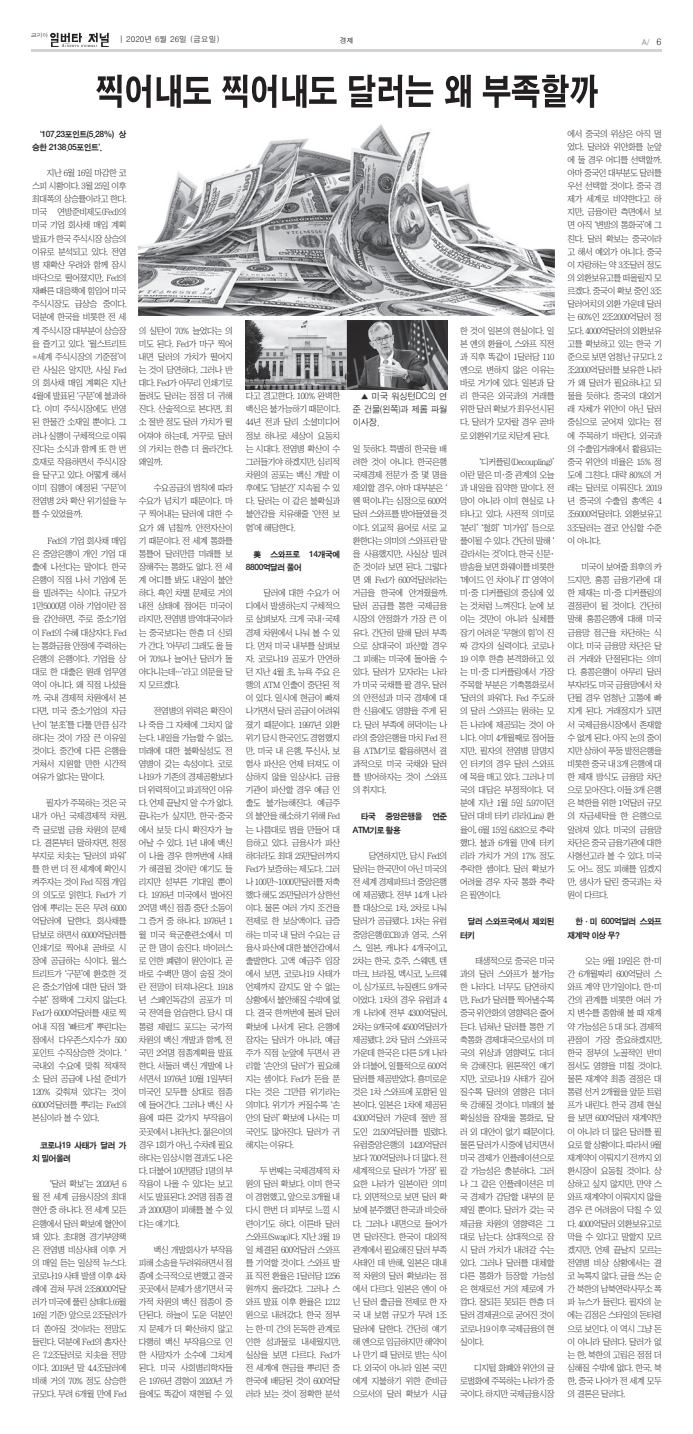
<style>
.page{position:relative;width:693px;height:1434px;background:#fff}
.page>*{position:absolute;margin:0;border:0;box-sizing:border-box;transform-origin:0 0}
.t1{font:9.19px/13.1px "Sand Jg";letter-spacing:-.005em;color:#312f30;text-align:justify;scale:.95 1}
.t2{font:8.75px/13.1px "Chosunilbo NM";letter-spacing:-.05em;color:#231f20;text-align:justify}
.t3{font:8.75px/13.1px "Sand Kg";letter-spacing:-.05em;color:#231f20}
.t4{font:7.88px "H2 gtr M";color:#231f20}
.t5{font:7.88px "H2 gtr M";color:#6c6d70}
.t6{font:7px "H2 gtr M";color:#000}
.s1{font-size:8.75px;color:#231f20}
</style>
<div class="page">
<hr style="left:32px;top:50px;width:630px;height:2px;background:#d2d3d5">
<img style="left:32px;top:32px;width:76px;height:15px">
<svg style="left:96px;top:75px;width:502px;height:33px"></svg>
<img style="left:139px;top:125px;width:416px;height:191px">
<img style="left:246px;top:320px;width:201px;height:69px">
<p class="t4" style="left:120px;top:35px;width:102px">| 2020년 6월 26일 (금요일)</p>
<p class="t6" style="left:340px;top:37px;width:15px">경제</p>
<p class="t5" style="left:642px;top:38px;width:21px">A/ <span class="s1">6</span></p>
<p class="t3" style="left:32px;top:128px;width:96px;text-indent:8px">‘107.23포인트(5.28%) 상 승한 2138.05포인트’.</p>
<p class="t2" style="left:32px;top:166px;width:96px;text-indent:15px">지난 6월 16일 마감한 코 스피 시황이다. 3월 25일 이후 최대폭의 상승률이라고 한다. 미국 연방준비제도(Fed)의 미국 기업 회사채 매입 계획 발표가 한국 주식시장 상승의 이유로 분석되고 있다. 전염 병 재확산 우려와 함께 잠시 바닥으로 떨어졌지만, Fed의 재빠른 대응책에 힘입어 미국 주식시장도 급상승 중이다. 덕분에 한국을 비롯한 전 세 계 주식시장 대부분이 상승장 을 즐기고 있다. ‘월스트리트 =세계 주식시장의 기준점’이 란 사실은 알지만, 사실 Fed 의 회사채 매입 계획은 지난 4월에 발표된 ‘구문’에 불과하 다. 이미 주식시장에도 반영 된 한물간 소재일 뿐이다. 그 러나 실행이 구체적으로 이뤄 진다는 소식과 함께 또 한 번 호재로 작용하면서 주식시장 을 달구고 있다. 어떻게 해서 이미 집행이 예정된 ‘구문’이 전염병 2차 확산 위기설을 누 를 수 있었을까.</p>
<p class="t2" style="left:32px;top:534px;width:96px;text-indent:15px">Fed의 기업 회사채 매입 은 중앙은행이 개인 기업 대 출에 나선다는 말이다. 한국 은행이 직접 나서 기업에 돈 을 빌려주는 식이다. 규모가 1만5000명 이하 기업이란 점 을 감안하면, 주로 중소기업 이 Fed의 수혜 대상자다. Fed 는 통화금융 안정에 주력하는 은행의 은행이다. 기업을 상 대로 한 대출은 원래 업무영 역이 아니다. 왜 직접 나섰을 까. 국내 경제적 차원에서 본 다면, 미국 중소기업의 자금 난이 ‘분초’를 다툴 만큼 심각 하다는 것이 가장 큰 이유일 것이다. 중간에 다른 은행을 거쳐서 지원할 만한 시간적 여유가 없다는 말이다.</p>
<p class="t2" style="left:32px;top:796px;width:96px;text-indent:14px">필자가 주목하는 것은 국 내가 아닌 국제경제적 차원, 즉 글로벌 금융 차원의 문제 다. 결론부터 말하자면, 천정 부지로 치솟는 ‘달러의 파워’ 를 한 번 더 전 세계에 확인시 켜주자는 것이 Fed 직접 개입 의 의도로 읽힌다. Fed가 기 업에 뿌리는 돈은 무려 6000 억달러에 달한다. 회사채를 담보로 하면서 6000억달러를 인쇄기로 찍어내 곧바로 시 장에 공급하는 식이다. 월스 트리트가 ‘구문’에 환호한 것 은 중소기업에 대한 달러 ‘화 수분’ 정책에 그치지 않는다.<br>Fed가 6000억달러를 새로 찍 어내 직접 ‘빠르게’ 뿌린다는 점에서 다우존스지수가 500 포인트 수직상승한 것이다. ‘ 국내외 수요에 맞춰 적재적 소 달러 공급에 나설 준비가 120% 갖춰져 있다’는 것이 6000억달러를 뿌리는 Fed의 본심이라 볼 수 있다.</p>
<p class="t3" style="left:32px;top:1138px;width:96px;text-indent:8px">코로나19 사태가 달러 가 치 밀어올려</p>
<p class="t2" style="left:32px;top:1177px;width:96px;text-indent:18px">‘달러 확보’는 2020년 6 월 전 세계 금융시장의 최대 현안 중 하나다. 전 세계 모든 은행에서 달러 확보에 혈안이 돼 있다. 초대형 경기부양책 은 전염병 비상사태 이후 거 의 매일 듣는 일상적 뉴스다. 코로나19 사태 발생 이후 4차 례에 걸쳐 무려 2조8000억달 러가 미국에 풀린 상태다.(6월 16일 기준) 앞으로 2조달러가 더 쏟아질 것이라는 전망도 들린다. 덕분에 Fed의 총자산 은 7.2조달러로 치솟을 전망 이다. 2019년 말 4.4조달러에 비해 거의 70% 정도 상승한 규모다. 무려 6개월 만에 Fed</p>
<p class="t2" style="left:139px;top:324px;width:96px">의 실탄이 70% 늘었다는 의 미도 된다. Fed가 마구 찍어 내면 달러의 가치가 떨어지 는 것이 당연하다. 그러나 반 대다. Fed가 아무리 인쇄기로 돌려도 달러는 점점 더 귀해 진다. 산술적으로 본다면, 최 소 절반 정도 달러 가치가 떨 어져야 하는데, 거꾸로 달러 의 가치는 한층 더 올라간다. 왜일까.</p>
<p class="t2" style="left:139px;top:481px;width:96px;text-indent:15px">수요공급의 법칙에 따라 수요가 넘치기 때문이다. 마 구 찍어내는 달러에 대한 수 요가 왜 넘칠까. 안전자산이 기 때문이다. 전 세계 통화를 통틀어 달러만큼 미래를 보 장해주는 통화도 없다. 전 세 계 어디를 봐도 내일이 불안 하다. 흑인 차별 문제로 거의 내전 상태에 접어든 미국이 라지만, 전염병 방역대국이라 는 중국보다는 한층 더 신뢰 가 간다. ‘아무리 그래도 올 들 어 70%나 늘어난 달러가 돌 아다니는데…’라고 의문을 달 지 모르겠다.</p>
<p class="t2" style="left:139px;top:704px;width:96px;text-indent:15px">전염병의 위력은 확진이 나 죽음 그 자체에 그치지 않 는다. 내일을 가늠할 수 없는, 미래에 대한 불확실성도 전 염병이 갖는 속성이다. 코로 나19가 기존의 경제공황보다 더 위력적이고 파괴적인 이유 다. 언제 끝날지 알 수가 없다. 끝나는가 싶지만, 한국·중국 에서 보듯 다시 확진자가 늘 어날 수 있다. 1년 내에 백신 이 나올 경우 한꺼번에 사태 가 해결될 것이란 얘기도 들 리지만 섣부른 기대일 뿐이 다. 1976년 미국에서 벌어진 2억명 백신 접종 중단 소동이 그 증거 중 하나다. 1976년 1 월 미국 육군훈련소에서 미 군 한 명이 숨진다. 바이러스 로 인한 폐렴이 원인이다. 곧 바로 수백만 명이 숨질 것이 란 전망이 터져나온다. 1918 년 스페인독감의 공포가 미 국 전역을 엄습한다. 당시 대 통령 제럴드 포드는 국가적 차원의 백신 개발과 함께, 전 국민 2억명 접종계획을 발표 한다. 서둘러 백신 개발에 나 서면서 1976년 10월 1일부터 미국인 모두를 상대로 접종 에 들어간다. 그러나 백신 사 용에 따른 갖가지 부작용이 곳곳에서 나타난다. 젊은이의 경우 1회가 아닌, 수차례 필요 하다는 임상시험 결과도 나온 다. 더불어 10만명당 1명의 부 작용이 나올 수 있다는 보고 서도 발표된다. 2억명 접종 결 과 2000명이 피해를 볼 수 있 다는 얘기다.</p>
<p class="t2" style="left:139px;top:1242px;width:96px;text-indent:15px">백신 개발회사가 부작용 피해 소송을 두려워하면서 접 종에 소극적으로 변했고 결국 곳곳에서 문제가 생기면서 국 가적 차원의 백신 접종이 중 단된다. 하늘이 도운 덕분인 지 문제가 더 확산하지 않고 다행히 백신 부작용으로 인 한 사망자가 소수에 그치게 된다. 미국 사회병리학자들 은 1976년 경험이 2020년 가 을에도 똑같이 재현될 수 있</p>
<p class="t2" style="left:246px;top:389px;width:96px">다고 경고한다. 100% 완벽한 백신은 불가능하기 때문이다.<br>44년 전과 달리 소셜미디어 정보 하나로 세상이 요동치 는 시대다. 전염병 확산이 수 그러들기야 하겠지만, 심리적 차원의 공포는 백신 개발 이 후에도 ‘당분간’ 지속될 수 있 다. 달러는 이 같은 불확실과 불안감을 치유해줄 ‘안전 보 험’에 해당한다.</p>
<p class="t3" style="left:246px;top:548px;width:96px;text-indent:8px">美 스와프로 14개국에<br>8800억달러 풀어</p>
<p class="t2" style="left:246px;top:586px;width:96px;text-indent:18px">달러에 대한 수요가 어 디에서 발생하는지 구체적으 로 살펴보자. 크게 국내·국제 경제 차원에서 나눠 볼 수 있 다. 먼저 미국 내부를 살펴보 자. 코로나19 공포가 만연하 던 지난 4월 초, 뉴욕 주요 은 행의 ATM 인출이 중단된 적 이 있다. 일시에 현금이 빠져 나가면서 달러 공급이 어려워 졌기 때문이다. 1997년 외환 위기 당시 한국인도 경험했지 만, 미국 내 은행, 투신사, 보 험사 파산은 언제 터져도 이 상하지 않을 일상사다. 금융 기관이 파산할 경우 예금 인 출도 불가능해진다. 예금주 의 불안을 해소하기 위해 Fed 는 나름대로 법을 만들어 대 응하고 있다. 금융사가 파산 하더라도 최대 25만달러까지 Fed가 보증하는 제도다. 그러 나 100만~1000만달러를 저축 했다 해도 25만달러가 상한선 이다. 물론 여러 가지 조건을 전제로 한 보상액이다. 급증 하는 미국 내 달러 수요는 금 융사 파산에 대한 불안감에서 출발한다. 고액 예금주 입장 에서 보면, 코로나19 사태가 언제까지 갈지도 알 수 없는 상황에서 불안해질 수밖에 없 다. 결국 한꺼번에 몰려 달러 확보에 나서게 된다. 은행에 잠자는 달러가 아니라, 예금 주가 직접 눈앞에 두면서 관 리할 ‘손안의 달러’가 필요해 지는 셈이다. Fed가 돈을 푼 다는 것은 그만큼 위기라는 의미다. 위기가 커질수록 ‘손 안의 달러’ 확보에 나서는 미 국인도 많아진다. 달러가 귀 해지는 이유다.</p>
<p class="t2" style="left:246px;top:1164px;width:96px;text-indent:14px">두 번째는 국제경제적 차 원의 달러 확보다. 이미 한국 이 경험했고, 앞으로 3개월 내 다시 한번 더 피부로 느낄 시 련이기도 하다. 이른바 달러 스와프(Swap)다. 지난 3월 19 일 체결된 600억달러 스와프 를 기억할 것이다. 스와프 발 표 직전 환율은 1달러당 1256 원까지 올라갔다. 그러나 스 와프 발표 이후 환율은 1212 원으로 내려갔다. 한국 정부 는 한·미 간의 돈독한 관계로 인한 성과물로 내세웠지만, 실상을 보면 다르다. Fed가 전 세계에 현금을 뿌리던 중 한국에 배당된 것이 600억달 러라 보는 것이 정확한 분석</p>
<p class="t1" style="left:353px;top:390px;width:101px;text-indent:8px">▲ 미국 워싱턴DC의 연 준 건물(왼쪽)과 제롬 파월 이사장.</p>
<p class="t2" style="left:353px;top:442px;width:96px">일 듯하다. 특별히 한국을 배 려한 것이 아니다. 한국은행 국제경제 전문가 중 몇 명을 제외할 경우, 아마 대부분은 ‘ 웬 떡이냐’는 심정으로 600억 달러 스와프를 받아들였을 것 이다. 외교적 용어로 서로 교 환한다는 의미의 스와프란 말 을 사용했지만, 사실상 빌려 준 것이라 보면 된다. 그렇다 면 왜 Fed가 600억달러라는 거금을 한국에 안겨줬을까. 달러 공급를 통한 국제금융 시장의 안정화가 가장 큰 이 유다. 간단히 말해 달러 부족 으로 상대국이 파산할 경우 그 피해는 미국에 돌아올 수 있다. 달러가 모자라는 나라 가 미국 국채를 팔 경우, 달러 의 안전성과 미국 경제에 대 한 신용에도 영향을 주게 된 다. 달러 부족에 허덕이는 나 라의 중앙은행을 마치 Fed 전 용 ATM기로 활용하면서 결 과적으로 미국 국채와 달러 를 방어하자는 것이 스와프 의 취지다.</p>
<p class="t3" style="left:353px;top:810px;width:96px;text-indent:8px">타국 중앙은행을 연준<br>ATM기로 활용</p>
<p class="t2" style="left:353px;top:849px;width:96px;text-indent:16px">당연하지만, 당시 Fed의 달러는 한국만이 아닌 미국의 전 세계 경제파트너 중앙은행 에 제공됐다. 전부 14개 나라 를 대상으로 1차, 2차로 나눠 달러가 공급됐다. 1차는 유럽 중앙은행(ECB)과 영국, 스위 스, 일본, 캐나다 4개국이고, 2차는 한국, 호주, 스웨덴, 덴 마크, 브라질, 멕시코, 노르웨 이, 싱가포르, 뉴질랜드 9개국 이었다. 1차의 경우 유럽과 4 개 나라에 전부 4300억달러, 2차는 9개국에 4500억달러가 제공됐다. 2차 달러 스와프국 가운데 한국은 다른 5개 나라 와 더불어, 일률적으로 600억 달러를 제공받았다. 흥미로운 것은 1차 스와프에 포함된 일 본이다. 일본은 1차에 제공된 4300억달러 가운데 절반 정 도인 2150억달러를 빌렸다. 유럽중앙은행의 1420억달러 보다 700억달러나 더 많다. 전 세계적으로 달러가 ‘가장’ 필 요한 나라가 일본이란 의미 다. 외면적으로 보면 달러 확 보에 분주했던 한국과 비슷하 다. 그러나 내면으로 들어가 면 달라진다. 한국이 대외적 관계에서 필요해진 달러 부족 사태인 데 반해, 일본은 대내 적 차원의 달러 확보라는 점 에서 다르다. 일본은 엔이 아 닌 달러 출금을 전제로 한 자 국 내 보험 규모가 무려 1조 달러에 달한다. 간단히 얘기 해 엔으로 입금하지만 해약이 나 만기 때 달러로 받는 식이 다. 외국이 아니라 일본 국민 에게 지불하기 위한 준비금 으로서의 달러 확보가 시급</p>
<p class="t2" style="left:460px;top:324px;width:96px">한 것이 일본의 현실이다. 일 본 엔의 환율이, 스와프 직전 과 직후 똑같이 1달러당 110 엔으로 변하지 않은 이유는 바로 거기에 있다. 일본과 달 리 한국은 외국과의 거래를 위한 달러 확보가 최우선시된 다. 달러가 모자랄 경우 곧바 로 외환위기로 치닫게 된다.</p>
<p class="t2" style="left:460px;top:455px;width:96px;text-indent:20px">‘디커플링(Decoupling)’ 이란 말은 미·중 관계의 오늘 과 내일을 집약한 말이다. 전 망이 아니라 이미 현실로 나 타나고 있다. 사전적 의미로 ‘분리’ ‘철회’ ‘미가입’ 등으로 풀이될 수 있다. 간단히 말해 ‘ 갈라서는 것’이다. 한국 신문· 방송을 보면 화웨이를 비롯한 ‘메이드 인 차이나’ IT 영역이 미·중 디커플링의 중심에 있 는 것처럼 느껴진다. 눈에 보 이는 것만이 아니라 실체를 잡기 어려운 ‘무형의 힘’이 진 짜 강자의 실력이다. 코로나 19 이후 한층 본격화하고 있 는 미·중 디커플링에서 가장 주목할 부분은 기축통화로서 ‘달러의 파워’다. Fed 주도하 의 달러 스와프는 원하는 모 든 나라에 제공되는 것이 아 니다. 이미 4개월째로 접어들 지만, 필자의 전염병 망명지 인 터키의 경우 달러 스와프 에 목을 매고 있다. 그러나 미 국의 대답은 부정적이다. 덕 분에 지난 1월 5일 5.97이던 달러 대비 터키 리라(Lira) 환 율이, 6월 15일 6.83으로 추락 했다. 불과 6개월 만에 터키 리라 가치가 거의 17% 정도 추락한 셈이다. 달러 확보가 어려울 경우 자국 통화 추락 은 필연이다.</p>
<p class="t3" style="left:460px;top:915px;width:96px;text-indent:8px">달러 스와프국에서 제외된 터키</p>
<p class="t2" style="left:460px;top:954px;width:96px;text-indent:15px">태생적으로 중국은 미국 과의 달러 스와프가 불가능 한 나라다. 너무도 당연하지 만, Fed가 달러를 찍어낼수록 중국 위안화의 영향력은 줄어 든다. 넘쳐난 달러를 통한 기 축통화 경제대국으로서의 미 국의 위상과 영향력도 더더 욱 강해진다. 원론적인 얘기 지만, 코로나19 사태가 길어 질수록 달러의 영향은 더더 욱 강해질 것이다. 미래의 불 확실성을 잠재울 통화로, 달 러 외 대안이 없기 때문이다. 물론 달러가 시중에 넘치면서 미국 경제가 인플레이션으로 갈 가능성은 충분하다. 그러 나 그 같은 인플레이션은 미 국 경제가 감당할 내부의 문 제일 뿐이다. 달러가 갖는 국 제금융 차원의 영향력은 그 대로 남는다. 상대적으로 잠 시 달러 가치가 내려갈 수는 있다. 그러나 달러를 대체할 다른 통화가 등장할 가능성 은 현재로선 거의 제로에 가 깝다. 잘되든 못되든 한층 더 달러 경제권으로 굳어진 것이 코로나19 이후 국제금융의 현 실이다.</p>
<p class="t2" style="left:460px;top:1360px;width:96px;text-indent:14px">디지털 화폐와 위안의 글 로벌화에 주목하는 나라가 중 국이다. 하지만 국제금융시장</p>
<p class="t2" style="left:568px;top:127px;width:96px">에서 중국의 위상은 아직 멀 었다. 달러와 위안화를 눈앞 에 둘 경우 어디를 선택할까. 아마 중국인 대부분도 달러를 우선 선택할 것이다. 중국 경 제가 세계로 비약한다고 하 지만, 금융이란 측면에서 보 면 아직 ‘변방의 통화국’에 그 친다. 달러 확보는 중국이라 고 해서 예외가 아니다. 중국 이 자랑하는 약 3조달러 정도 의 외환보유고를 떠올릴지 모 르겠다. 중국이 확보 중인 3조 달러어치의 외환 가운데 달러 는 60%인 2조2000억달러 정 도다. 4000억달러의 외환보유 고를 확보하고 있는 한국 기 준으로 보면 엄청난 규모다. 2 조2000억달러를 보유한 나라 가 왜 달러가 필요하냐고 되 물을 듯하다. 중국의 대외거 래 자체가 위안이 아닌 달러 중심으로 굳어져 있다는 점 에 주목하기 바란다. 외국과 의 수출입거래에서 활용되는 중국 위안의 비율은 15% 정 도에 그친다. 대략 80%의 거 래는 달러로 이뤄진다. 2019 년 중국의 수출입 총액은 4 조6000억달러다. 외환보유고 3조달러는 결코 안심할 수준 이 아니다.</p>
<p class="t2" style="left:568px;top:560px;width:96px;text-indent:14px">미국이 보여줄 최후의 카 드지만, 홍콩 금융기관에 대 한 제재는 미·중 디커플링의 결정판이 될 것이다. 간단히 말해 홍콩은행에 대해 미국 금융망 접근을 차단하는 식 이다. 미국 금융망 차단은 달 러 거래와 단절된다는 의미 다. 홍콩은행이 아무리 달러 부자라도 미국 금융망에서 차 단될 경우 엄청난 고통에 빠 지게 된다. 거래정지가 되면 서 국제금융시장에서 존재할 수 없게 된다. 아직 논의 중이 지만 상하이 푸둥 발전은행을 비롯한 중국 내 3개 은행에 대 한 제재 방식도 금융망 차단 으로 모아진다. 이들 3개 은행 은 북한을 위한 1억달러 규모 의 자금세탁을 한 은행으로 알려져 있다. 미국의 금융망 차단은 중국 금융기관에 대한 사형선고라 볼 수 있다. 미국 도 어느 정도 피해를 입겠지 만, 생사가 달린 중국과는 차 원이 다르다.</p>
<p class="t3" style="left:568px;top:915px;width:96px;text-indent:8px">한·미 600억달러 스와프 재계약 이상 무?</p>
<p class="t2" style="left:568px;top:954px;width:96px;text-indent:18px">오는 9월 19일은 한·미 간 6개월짜리 600억달러 스 와프 계약 만기일이다. 한·미 간의 관계를 비롯한 여러 가 지 변수를 종합해 볼 때 재계 약 가능성은 5 대 5다. 경제적 관점이 가장 중요하겠지만, 한국 정부의 노골적인 반미 정서도 영향을 미칠 것이다. 물론 재계약 최종 결정은 대 통령 선거 2개월을 앞둔 트럼 프가 내린다. 한국 경제 현실 을 보면 600억달러 재계약만 이 아니라 더 많은 달러를 필 요로 할 상황이다. 따라서 9월 재계약이 이뤄지기 전까지 외 환시장이 요동칠 것이다. 상 상하고 싶지 않지만, 만약 스 와프 재계약이 이뤄지지 않을 경우 큰 어려움이 닥칠 수 있 다. 4000억달러 외환보유고로 막을 수 있다고 말할지 모르 겠지만, 언제 끝날지 모르는 전염병 비상 상황에서는 결 코 녹록지 않다. 글을 쓰는 순 간 북한의 남북연락사무소 폭 파 뉴스가 들린다. 필자의 눈 에는 김정은 스타일의 돈타령 으로 보인다. 이 역시 그냥 돈 이 아니라 달러다. 달러가 없 는 한, 북한의 고립은 점점 더 심해질 수밖에 없다. 한국, 북 한, 중국 나아가 전 세계 모두 의 결론은 달러다.</p>
</div>
